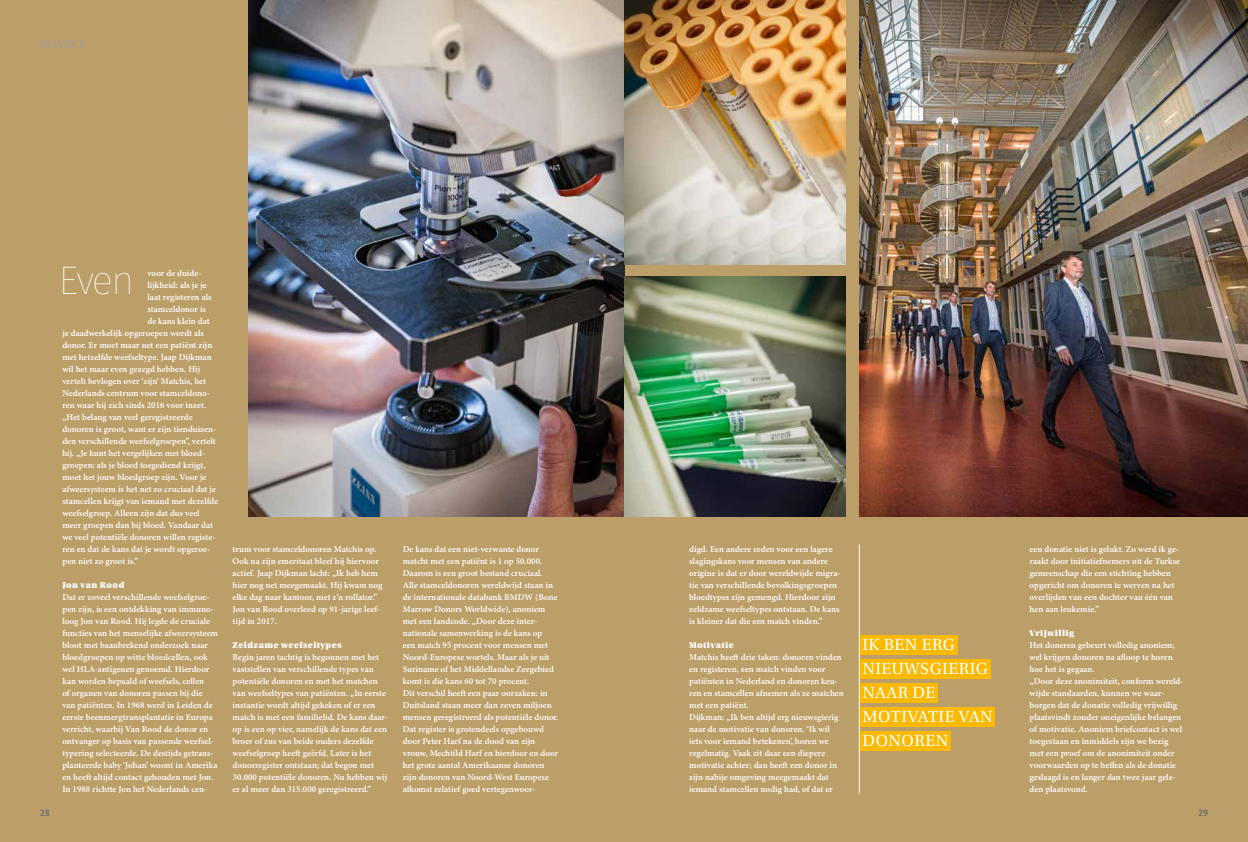
<style>
.page{position:relative;width:1248px;height:842px;background:#fff}
.page>*{position:absolute;margin:0;border:0;box-sizing:border-box;transform-origin:0 0}
.t1{font:100 40px "Fira Sans";color:#fff}
.t2{font:17px/24px "Utopia Std";letter-spacing:.03em;color:#fff}
.t3{font:600 9px/12px "Minion Pro";color:#fff}
.t4{font:9px "Utopia Std Black Headline";letter-spacing:.05em;color:#fff}
.t5{font:700 9px "PT Sans";color:#706f6f}
</style>
<div class="page">
<div style="left:0;top:0;width:1247px;height:842px;background:#bc9e69"></div>
<img style="left:248px;top:0;width:376px;height:516px">
<img style="left:624px;top:0;width:221px;height:264px">
<img style="left:859px;top:0;width:388px;height:516px">
<img style="left:624px;top:276px;width:221px;height:240px">
<div style="left:859px;top:635px;width:98px;height:20px;background:#fbba00"></div>
<div style="left:859px;top:659px;width:131px;height:20px;background:#fbba00"></div>
<div style="left:859px;top:683px;width:78px;height:20px;background:#fbba00"></div>
<div style="left:859px;top:707px;width:136px;height:20px;background:#fbba00"></div>
<div style="left:859px;top:731px;width:91px;height:20px;background:#fbba00"></div>
<hr style="left:859px;top:544px;width:1px;height:250px;background:#fff">
<svg style="left:40px;top:40px;width:46px;height:8px"></svg>
<h1 class="t1" style="left:59px;top:252px;width:77px">Even</h1>
<p class="t3" style="left:147px;top:267px;width:55px">voor de duide-</p>
<p class="t3" style="left:147px;top:279px;width:61px">lijkheid: als je je</p>
<p class="t3" style="left:147px;top:291px;width:66px">laat registeren als</p>
<p class="t3" style="left:147px;top:303px;width:60px">stamceldonor is</p>
<p class="t3" style="left:147px;top:315px;width:64px">de kans klein dat</p>
<p class="t3" style="left:62px;top:327px;width:143px">je daadwerkelijk opgeroepen wordt als</p>
<p class="t3" style="left:62px;top:339px;width:152px">donor. Er moet maar net een patiënt zijn</p>
<p class="t3" style="left:62px;top:351px;width:151px">met hetzelfde weefseltype. Jaap Dijkman</p>
<p class="t3" style="left:62px;top:363px;width:139px">wil het maar even gezegd hebben. Hij</p>
<p class="t3" style="left:62px;top:375px;width:145px">vertelt bevlogen over ‘zijn’ Matchis, het</p>
<p class="t3" style="left:62px;top:387px;width:149px">Nederlands centrum voor stamceldono-</p>
<p class="t3" style="left:62px;top:399px;width:145px">ren waar hij zich sinds 2016 voor inzet.</p>
<p class="t3" style="left:62px;top:411px;width:132px">„Het belang van veel geregistreerde</p>
<p class="t3" style="left:62px;top:423px;width:155px">donoren is groot, want er zijn tienduizen-</p>
<p class="t3" style="left:62px;top:435px;width:155px">den verschillende weefselgroepen”, vertelt</p>
<p class="t3" style="left:62px;top:447px;width:144px">hij. „Je kunt het vergelijken met bloed-</p>
<p class="t3" style="left:62px;top:459px;width:145px">groepen: als je bloed toegediend krijgt,</p>
<p class="t3" style="left:62px;top:471px;width:145px">moet het jouw bloedgroep zijn. Voor je</p>
<p class="t3" style="left:62px;top:483px;width:155px">afweersysteem is het net zo cruciaal dat je</p>
<p class="t3" style="left:62px;top:495px;width:157px">stamcellen krijgt van iemand met dezelfde</p>
<p class="t3" style="left:62px;top:507px;width:139px">weefselgroep. Alleen zijn dat dus veel</p>
<p class="t3" style="left:62px;top:519px;width:152px">meer groepen dan bij bloed. Vandaar dat</p>
<p class="t3" style="left:62px;top:531px;width:154px">we veel potentiële donoren willen registe-</p>
<p class="t3" style="left:62px;top:543px;width:149px">ren en dat de kans dat je wordt opgeroe-</p>
<p class="t3" style="left:62px;top:555px;width:77px">pen niet zo groot is.”</p>
<p class="t4" style="left:62px;top:580px;width:64px">Jon van Rood</p>
<p class="t3" style="left:62px;top:591px;width:157px">Dat er zoveel verschillende weefselgroe&shy;pen zijn, is een ontdekking van immuno&shy;loog Jon van Rood. Hij legde de cruciale functies van het menselijke afweersysteem bloot met baanbrekend onderzoek naar bloedgroepen op witte bloedcellen, ook wel HLA-antigenen genoemd. Hierdoor kan worden bepaald of weefsels, cellen<br>of organen van donoren passen bij die van patiënten. In 1968 werd in Leiden de eerste beenmergtransplantatie in Europa verricht, waarbij Van Rood de donor en ontvanger op basis van passende weefsel&shy;typering selecteerde. De destijds getrans&shy;planteerde baby ‘Johan’ woont in Amerika en heeft altijd contact gehouden met Jon.<br>In 1988 richtte Jon het Nederlands cen-</p>
<p class="t3" style="left:232px;top:543px;width:151px">trum voor stamceldonoren Matchis op.<br>Ook na zijn emeritaat bleef hij hiervoor actief. Jaap Dijkman lacht: „Ik heb hem hier nog net meegemaakt. Hij kwam nog elke dag naar kantoor, met z’n rollator.” Jon van Rood overleed op 91-jarige leef&shy;tijd in 2017.</p>
<p class="t4" style="left:232px;top:640px;width:110px">Zeldzame weefseltypes</p>
<p class="t3" style="left:232px;top:651px;width:157px">Begin jaren tachtig is begonnen met het vaststellen van verschillende types van potentiële donoren en met het matchen van weefseltypes van patiënten. „In eerste instantie wordt altijd gekeken of er een match is met een familielid. De kans daar&shy;op is een op vier, namelijk de kans dat een broer of zus van beide ouders dezelfde weefselgroep heeft geërfd. Later is het donorregister ontstaan; dat begon met 30.000 potentiële donoren. Nu hebben wij er al meer dan 315.000 geregistreerd.”</p>
<p class="t3" style="left:403px;top:543px;width:157px">De kans dat een niet-verwante donor matcht met een patiënt is 1 op 50.000.<br>Daarom is een groot bestand cruciaal.<br>Alle stamceldonoren wereldwijd staan in de internationale databank BMDW (Bone Marrow Donors Worldwide), anoniem met een landcode. „Door deze inter&shy;nationale samenwerking is de kans op<br>een match 95 procent voor mensen met Noord-Europese wortels. Maar als je uit Suriname of het Middellandse Zeegebied komt is die kans 60 tot 70 procent.<br>Dit verschil heeft een paar oorzaken: in Duitsland staan meer dan zeven miljoen mensen geregistreerd als potentiële donor.<br>Dat register is grotendeels opgebouwd door Peter Harf na de dood van zijn vrouw, Mechtild Harf en hierdoor en door het grote aantal Amerikaanse donoren zijn donoren van Noord-West Europese afkomst relatief goed vertegenwoor-</p>
<p class="t3" style="left:689px;top:543px;width:153px">digd. Een andere reden voor een lagere slagingskans voor mensen van andere origine is dat er door wereldwijde migra&shy;tie van verschillende bevolkingsgroepen bloedtypes zijn gemengd. Hierdoor zijn zeldzame weefseltypes ontstaan. De kans is kleiner dat die een match vinden.”</p>
<p class="t4" style="left:689px;top:640px;width:46px">Motivatie</p>
<p class="t3" style="left:689px;top:651px;width:156px">Matchis heeft drie taken: donoren vinden en registeren, een match vinden voor patiënten in Nederland en donoren keu&shy;ren en stamcellen afnemen als ze matchen met een patiënt.<br>Dijkman: „Ik ben altijd erg nieuwsgierig naar de motivatie van donoren. ‘Ik wil iets voor iemand betekenen’, horen we regelmatig. Vaak zit daar een diepere motivatie achter; dan heeft een donor in zijn nabije omgeving meegemaakt dat iemand stamcellen nodig had, of dat er</p>
<h2 class="t2" style="left:862px;top:633px;width:132px">IK BEN ERG<br>NIEUWSGIERIG<br>NAAR DE<br>MOTIVATIE VAN<br>DONOREN</h2>
<p class="t3" style="left:1029px;top:543px;width:152px">een donatie niet is gelukt. Zo werd ik ge&shy;raakt door initiatiefnemers uit de Turkse gemeenschap die een stichting hebben opgericht om donoren te werven na het overlijden van een dochter van één van hen aan leukemie.”</p>
<p class="t4" style="left:1029px;top:628px;width:46px">Vrijwillig</p>
<p class="t3" style="left:1029px;top:639px;width:155px">Het doneren gebeurt volledig anoniem; wel krijgen donoren na afloop te horen hoe het is gegaan.<br>„Door deze anonimiteit, conform wereld&shy;wijde standaarden, kunnen we waar&shy;borgen dat de donatie volledig vrijwillig plaatsvindt zonder oneigenlijke belangen of motivatie. Anoniem briefcontact is wel toegestaan en inmiddels zijn we bezig met een proef om de anonimiteit onder voorwaarden op te heffen als de donatie geslaagd is en langer dan twee jaar gele&shy;den plaatsvond.</p>
<p class="t5" style="left:40px;top:807px;width:12px">28</p>
<p class="t5" style="left:1197px;top:807px;width:12px">29</p>
</div>
